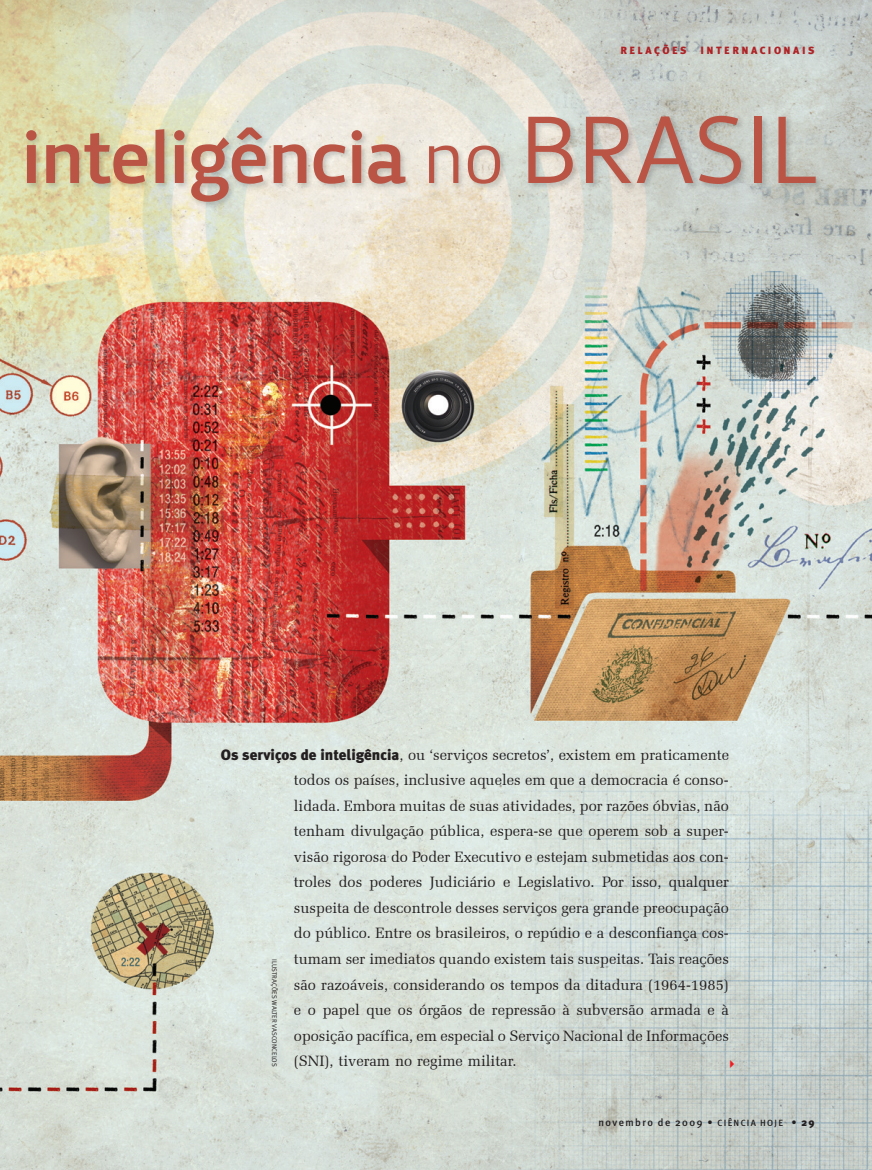
<style>
.page{position:relative;width:872px;height:1170px;background:#fff}
.page>*{position:absolute;margin:0;border:0;box-sizing:border-box;transform-origin:0 0}
.t1{font:75.75px "Priva Three Pro";letter-spacing:-.02em;color:#ba5445}
.t2{font:15px/25.5px "Zapf Elliptical 711 BT";color:#231f20;text-align:justify}
.t3{font:500 10.5px "Meta Plus";letter-spacing:.135em;color:#231f20}
.t4{font:900 10.5px "Meta Plus";letter-spacing:.235em;color:#ae2226}
.t5{font:6.75px "Meta Plus Normal";color:#231f20}
.s1{font-family:"Priva One Pro";font-size:73.35px}
.s2{font-family:"Priva One Pro";font-size:98.7px}
.s3{font-family:"Meta Plus";font-weight:900}
.s4{font-size:9px}
.s5{font-weight:900}
</style>
<div class="page">
<img style="left:0;top:0;width:872px;height:1169px">
<img style="left:0;top:114px;width:872px;height:141px">
<svg style="left:730px;top:1059px;width:4px;height:8px"></svg>
<p class="t4" style="left:620px;top:44px;width:68px">RELAÇÕES</p>
<p class="t4" style="left:700px;top:44px;width:116px">INTERNACIONAIS</p>
<h1 class="t1" style="left:21px;top:109px;width:798px">inteligência <span class="s1">NO</span> <span class="s2">BRASIL</span></h1>
<p class="t2" style="left:294px;top:741px;width:437px;text-indent:-73px"><span class="s3">Os serviços de inteligência</span>, ou ‘serviços secretos’, existem em praticamente todos os países, inclusive aqueles em que a democracia é conso&shy;lidada. Embora muitas de suas atividades, por razões óbvias, não tenham divulgação pública, espera-se que operem sob a super&shy;visão rigorosa do Poder Executivo e estejam submetidas aos con&shy;troles dos poderes Judiciário e Legislativo. Por isso, qualquer suspeita de descontrole desses serviços gera grande preocupação do público. Entre os brasileiros, o repúdio e a desconfiança cos&shy;tumam ser imediatos quando existem tais suspeitas. Tais reações são razoáveis, considerando os tempos da ditadura (1964-1985) e o papel que os órgãos de repressão à subversão armada e à oposição pacífica, em especial o Serviço Nacional de Informações (SNI), tiveram no regime militar.</p>
<p class="t5" style="left:278px;top:958px;width:109px;rotate:90deg">ILUSTRAÇÕES WALTER VASCONCELOS</p>
<p class="t3" style="left:598px;top:1115px;width:218px">novembro de 2009 • <span class="s4">CiênCia Hoje</span> • <span class="s5">29</span></p>
</div>
